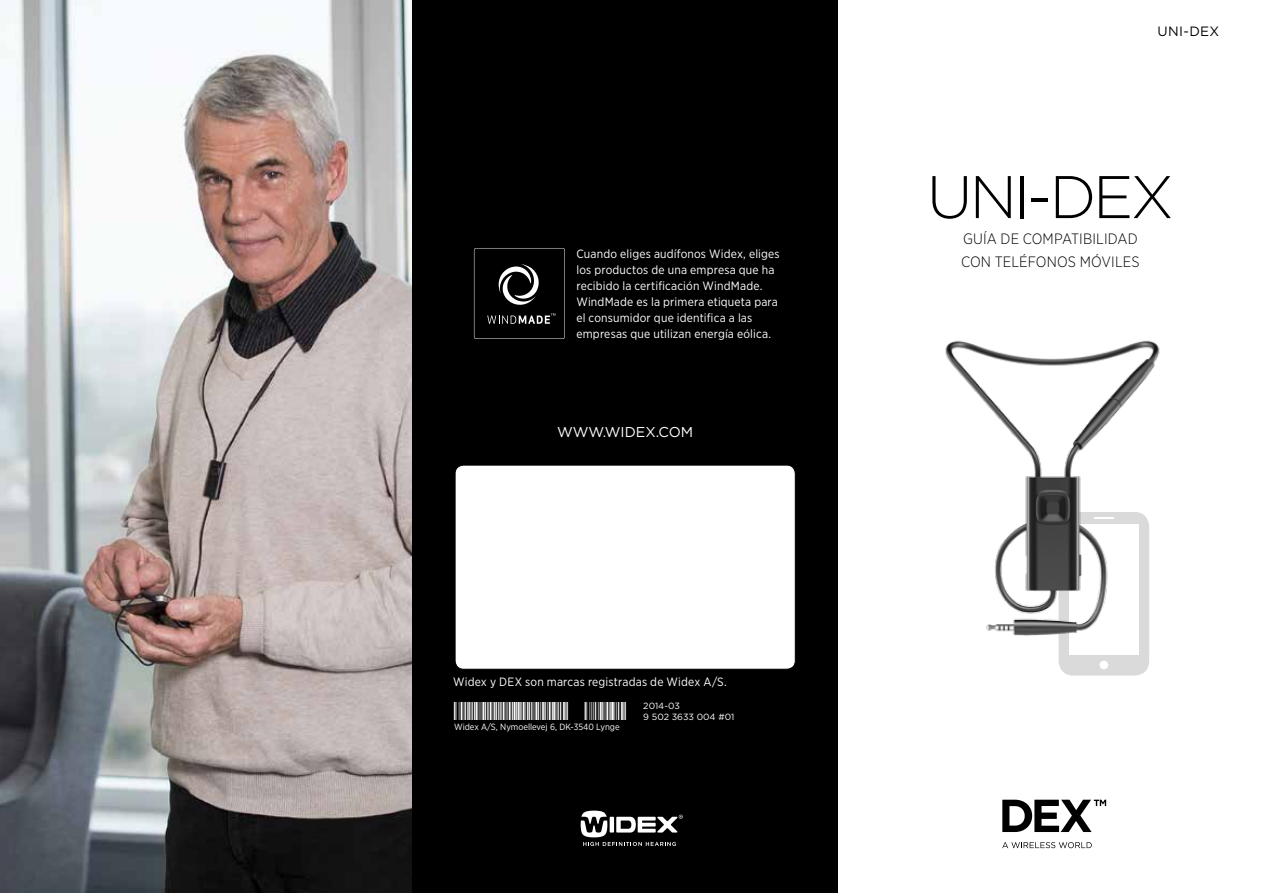
<style>
.page{position:relative;width:1263px;height:893px;background:#fff}
.page>*{position:absolute;margin:0;border:0;box-sizing:border-box;transform-origin:0 0}
.t1{font:300 60px "Gotham";letter-spacing:-.05em;color:#000}
.t2{font:300 15px/22.5px "Gotham Narrow";letter-spacing:.005em;color:#000}
.t3{font:14.25px "Gotham";color:#fff}
.t4{font:13.5px "Gotham";letter-spacing:.025em;color:#000}
.t5{font:12px/15.9px "Gotham Narrow";letter-spacing:.015em;color:#fff}
.t6{font:9px "Gotham Narrow";color:#fff}
.t7{font:9px/10.5px "Gotham";color:#fff}
</style>
<div class="page">
<svg style="left:1002px;top:842px;width:90px;height:6px"></svg>
<svg style="left:1002px;top:800px;width:104px;height:32px"></svg>
<img style="left:0;top:0;width:412px;height:893px">
<div style="left:1058px;top:512px;width:91px;height:164px;background:#dadada;border-radius:15px"></div>
<div style="left:1069px;top:524px;width:69px;height:131px;background:#fff"></div>
<div style="left:1099px;top:661px;width:9px;height:8px;background:#fff;border-radius:50%"></div>
<img style="left:945px;top:340px;width:215px;height:310px">
<div style="left:412px;top:0;width:426px;height:893px;background:#000"></div>
<div style="left:455px;top:465px;width:340px;height:204px;background:#fff;border-radius:9px"></div>
<div style="left:455px;top:465px;width:340px;height:204px;border:1px solid #000;border-radius:9px"></div>
<svg style="left:581px;top:811px;width:102px;height:35px"></svg>
<svg style="left:474px;top:248px;width:91px;height:91px"></svg>
<p class="t5" style="left:576px;top:246px;width:205px">Cuando eliges audífonos Widex, eliges los productos de una empresa que ha recibido la certificación WindMade.<br>WindMade es la primera etiqueta para el consumidor que identifica a las empresas que utilizan energía eólica.</p>
<p class="t3" style="left:557px;top:423px;width:138px">WWW.WIDEX.COM</p>
<p class="t5" style="left:453px;top:673px;width:275px">Widex y DEX son marcas registradas de Widex A/S.</p>
<p class="t6" style="left:454px;top:721px;width:167px">Widex A/S, Nymoellevej 6, DK-3540 Lynge</p>
<p class="t7" style="left:643px;top:700px;width:92px">2014-03<br>9 502 3633 004 #01</p>
<p class="t4" style="left:1157px;top:23px;width:63px">UNI-DEX</p>
<h1 class="t1" style="left:927px;top:159px;width:249px">UNI-DEX</h1>
<p class="t2" style="left:961px;top:227px;width:180px">GUÍA DE COMPATIBILIDAD<br>CON TELÉFONOS MÓVILES</p>
</div>
